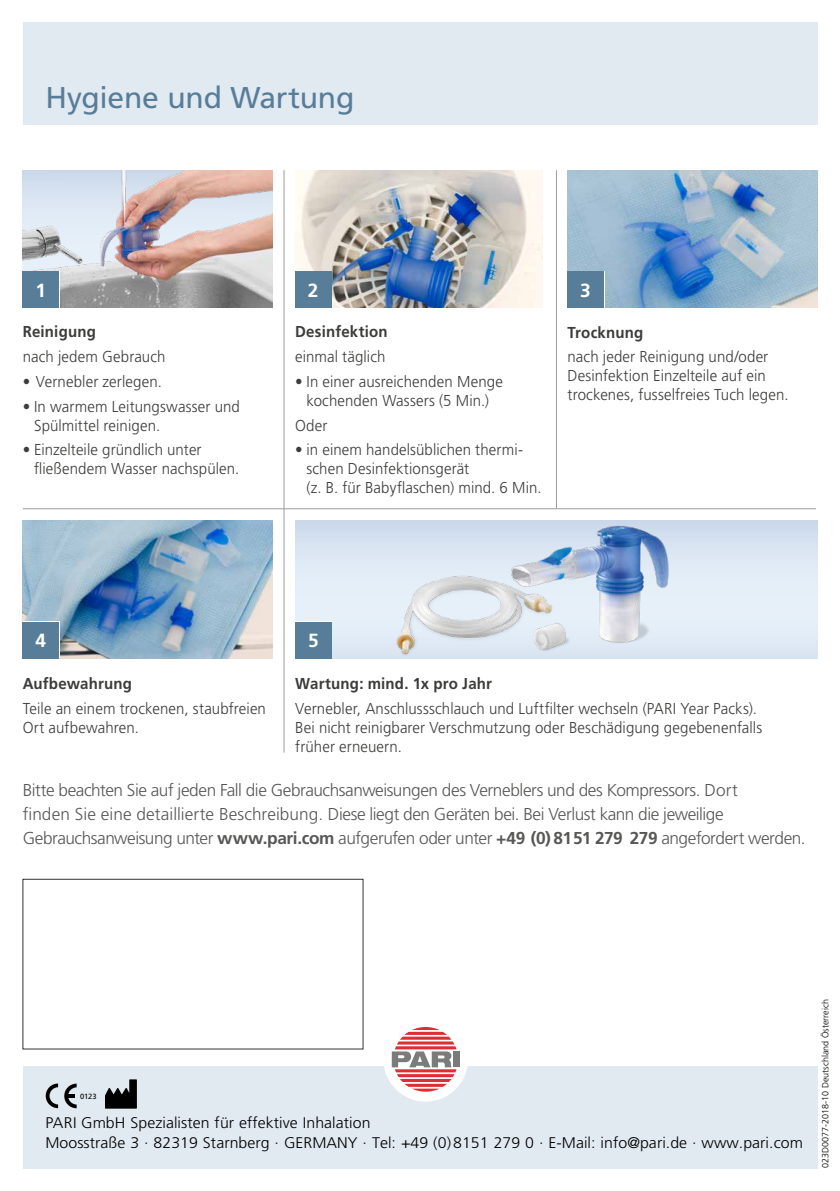
<style>
.page{position:relative;width:840px;height:1191px;background:#fff}
.page>*{position:absolute;margin:0;border:0;box-sizing:border-box;transform-origin:0 0}
.t1{font:30px "Frutiger LT Pro";letter-spacing:-.005em;color:#587d99}
.t2{font:700 19px "Frutiger LT Pro";color:#fff}
.t3{font:300 17.2px/24px "Frutiger LT Pro";letter-spacing:-.025em;color:#575756}
.t4{font:300 15.8px/19px "Frutiger LT Pro";letter-spacing:.01em;color:#3c3c3b;scale:.95 1}
.t5{font:700 15.8px "Frutiger LT Pro";letter-spacing:.015em;color:#3c3c3b;scale:.95 1}
.t6{font:300 15.4px/20px "Frutiger LT Pro";letter-spacing:.005em;color:#000}
.t7{font:300 9px "Frutiger LT Pro";color:#000}
.t8{font:7.6px "Frutiger LT";color:#000}
.s1{font-weight:700}
</style>
<div class="page">
<div style="left:23px;top:23px;width:793px;height:102px;background:#e1e9f1"></div>
<div style="left:23px;top:1066px;width:793px;height:102px;background:#e1e9f1"></div>
<div style="left:383px;top:1017px;width:85px;height:84px;background:#fff;border-radius:50%"></div>
<div style="left:453px;top:1051px;width:6px;height:16px;background:#7c7b7b"></div>
<svg style="left:391px;top:1027px;width:65px;height:64px"></svg>
<svg style="left:46px;top:1083px;width:12px;height:25px"></svg>
<svg style="left:64px;top:1083px;width:13px;height:25px"></svg>
<svg style="left:105px;top:1079px;width:32px;height:29px"></svg>
<hr style="left:556px;top:170px;width:1px;height:338px;background:#9d9d9c">
<hr style="left:23px;top:508px;width:792px;height:1px;background:#9d9d9c">
<hr style="left:283px;top:170px;width:1px;height:582px;background:#9d9d9c">
<img style="left:23px;top:170px;width:249px;height:138px">
<img style="left:295px;top:170px;width:246px;height:138px">
<img style="left:567px;top:170px;width:249px;height:138px">
<img style="left:23px;top:520px;width:249px;height:138px">
<div style="left:295px;top:520px;width:521px;height:138px;background:linear-gradient(to bottom,#d7e2f0,#e7f0f9)"></div>
<img style="left:353px;top:520px;width:331px;height:138px">
<svg style="left:23px;top:271px;width:37px;height:37px"></svg>
<div style="left:295px;top:271px;width:37px;height:37px;background:#587d99"></div>
<div style="left:567px;top:271px;width:37px;height:37px;background:#587d99"></div>
<svg style="left:295px;top:621px;width:37px;height:37px"></svg>
<div style="left:23px;top:621px;width:37px;height:37px;background:#fff"></div>
<div style="left:23px;top:272px;width:36px;height:36px;background:#587d99"></div>
<div style="left:295px;top:622px;width:36px;height:36px;background:#587d99"></div>
<div style="left:23px;top:622px;width:36px;height:36px;background:#587d99"></div>
<h1 class="t1" style="left:45px;top:80px;width:310px">Hygiene und Wartung</h1>
<p class="t2" style="left:35px;top:279px;width:12px">1</p>
<p class="t2" style="left:308px;top:279px;width:12px">2</p>
<p class="t2" style="left:580px;top:279px;width:12px">3</p>
<p class="t5" style="left:23px;top:323px;width:79px">Reinigung</p>
<p class="t4" style="left:23px;top:347px;width:152px">nach jedem Gebrauch</p>
<p class="t4" style="left:23px;top:372px;width:148px">• Vernebler zerlegen.</p>
<p class="t4" style="left:34px;top:397px;width:218px;text-indent:-11px">• In warmem Leitungswasser und<br>Spülmittel reinigen.</p>
<p class="t4" style="left:34px;top:440px;width:217px;text-indent:-11px">• Einzelteile gründlich unter fließendem Wasser nachspülen.</p>
<p class="t5" style="left:295px;top:323px;width:99px">Desinfektion</p>
<p class="t4" style="left:295px;top:347px;width:97px">einmal täglich</p>
<p class="t4" style="left:295px;top:372px;width:220px;text-align:center">• In einer ausreichenden Menge kochenden Wassers (5 Min.)</p>
<p class="t4" style="left:295px;top:416px;width:36px">Oder</p>
<p class="t4" style="left:306px;top:440px;width:249px;text-indent:-11px">• in einem handelsüblichen thermi&shy;schen Desinfektionsgerät<br>(z. B. für Babyflaschen) mind. 6 Min.</p>
<p class="t5" style="left:567px;top:323px;width:81px">Trocknung</p>
<p class="t4" style="left:567px;top:347px;width:234px">nach jeder Reinigung und/oder<br>Desinfektion Einzelteile auf ein trockenes, fusselfreies Tuch legen.</p>
<p class="t2" style="left:35px;top:629px;width:12px">4</p>
<p class="t2" style="left:308px;top:629px;width:12px">5</p>
<p class="t5" style="left:23px;top:674px;width:117px">Aufbewahrung</p>
<p class="t4" style="left:23px;top:699px;width:257px">Teile an einem trockenen, staubfreien<br>Ort aufbewahren.</p>
<p class="t5" style="left:295px;top:674px;width:208px">Wartung: mind. 1x pro Jahr</p>
<p class="t4" style="left:295px;top:699px;width:492px">Vernebler, Anschlussschlauch und Luftfilter wechseln (PARI Year Packs).<br>Bei nicht reinigbarer Verschmutzung oder Beschädigung gegebenenfalls früher erneuern.</p>
<p class="t3" style="left:23px;top:777px;width:784px">Bitte beachten Sie auf jeden Fall die Gebrauchsanweisungen des Verneblers und des Kompressors. Dort<br>finden Sie eine detaillierte Beschreibung. Diese liegt den Geräten bei. Bei Verlust kann die jeweilige<br>Gebrauchsanweisung unter <span class="s1">www.pari.com</span> aufgerufen oder unter <span class="s1">+49 (0) 8151 279 279</span> angefordert werden.</p>
<p class="t8" style="left:80px;top:1091px;width:18px">0123</p>
<p class="t6" style="left:45px;top:1112px;width:758px">PARI GmbH Spezialisten für effektive Inhalation<br>Moosstraße 3 · 82319 Starnberg · GERMANY · Tel: +49 (0)8151 279 0 · E-Mail: info@pari.de · www.pari.com</p>
<p class="t7" style="left:819px;top:1168px;width:171px;rotate:-90deg">023D0077-2018-10 Deutschland Österreich</p>
</div>
